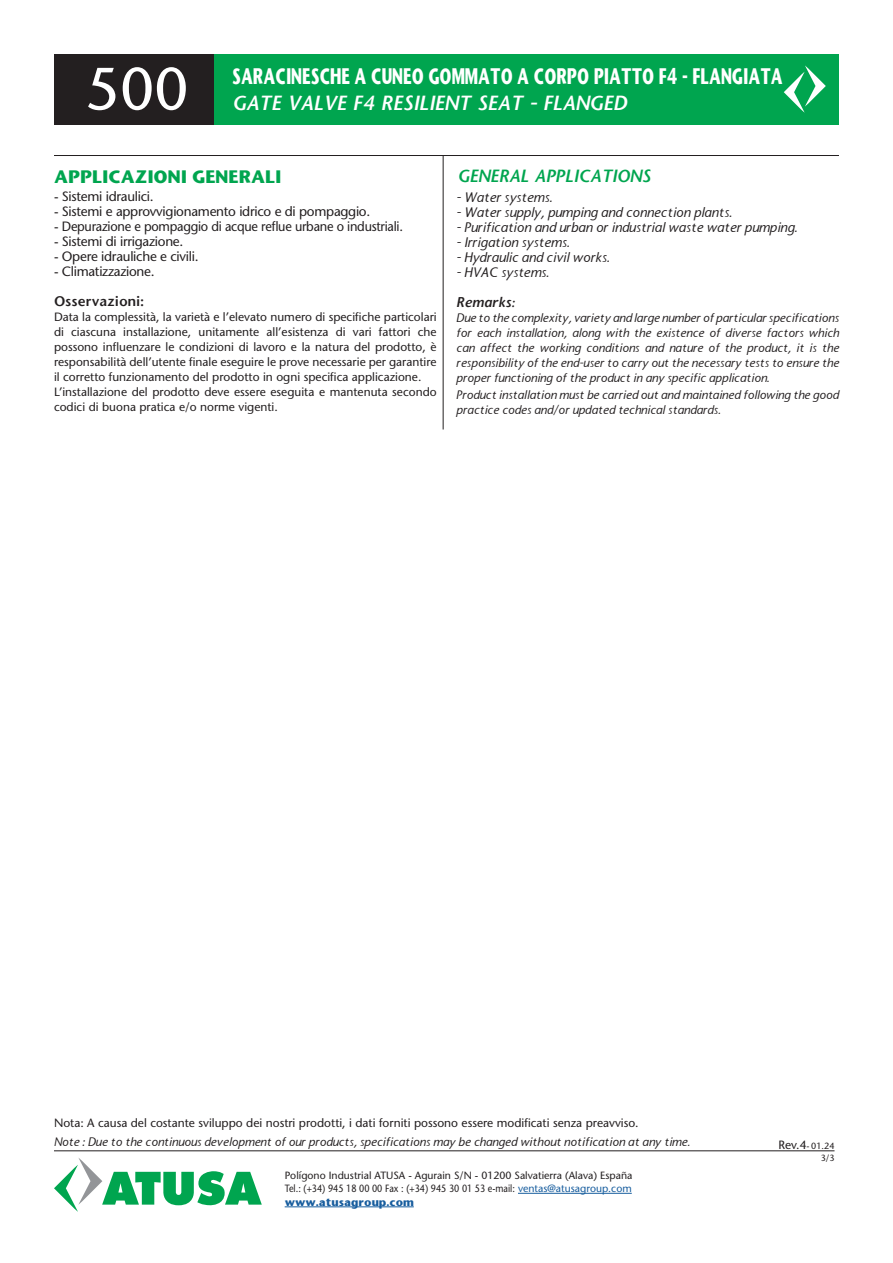
<style>
.page{position:relative;width:893px;height:1263px;background:#fff}
.page>*{position:absolute;margin:0;border:0;box-sizing:border-box;transform-origin:0 0}
.t1{font:500 59.55px "Stone Sans Std";color:#fff}
.t2{font:700 21px "Stone Sans";color:#fff;scale:.68 1}
.t3{font:italic 19.5px "Stone Sans Semi Boold";color:#fff}
.t4{font:700 16.8px "Stone Sans";color:#00a54f}
.t5{font:italic 16.8px "Stone Sans Semi Boold";color:#00a54f}
.t6{font:500 13.5px "Stone Sans Std";letter-spacing:-.02em;color:#231f20}
.t7{font:italic 500 13.5px "Stone Sans";color:#231f20}
.t8{font:13.5px "Stone Sans Semi Boold";color:#231f20}
.FT-ATUSA-Nota-Superior{font:italic 13.5px "Stone Sans Semi Boold";color:#231f20}
.FT-ATUSA-Nota-Superior-2{font:italic 500 12px/15px "Stone Sans";color:#231f20;text-align:justify}
.t9{font:500 12px/15px "Stone Sans Std";color:#231f20;text-align:justify}
.t10{font:500 10.5px "Stone Sans Std";color:#231f20;scale:.86 1}
.t11{font:500 10.5px "Stone Sans Std";color:#231f20}
.t12{font:700 10.5px "Stone Sans";color:#175d9e}
.t13{font:500 9px "Stone Sans Std";color:#231f20}
.s1{color:#175d9e}
.s2{font-size:12px}
</style>
<div class="page">
<hr style="left:54px;top:1150px;width:780px;height:1px;background:#231f20">
<svg style="left:54px;top:1158px;width:208px;height:54px"></svg>
<hr style="left:518px;top:1193px;width:114px;height:1px;background:#175d9e">
<hr style="left:285px;top:1206px;width:129px;height:1px;background:#175d9e">
<div style="left:54px;top:54px;width:227px;height:70px;background:#231f20"></div>
<div style="left:214px;top:54px;width:625px;height:70px;background:#00a54f"></div>
<svg style="left:784px;top:65px;width:42px;height:48px"></svg>
<hr style="left:443px;top:155px;width:1px;height:274px;background:#231f20">
<hr style="left:54px;top:155px;width:785px;height:1px;background:#231f20">
<p class="t1" style="left:86px;top:53px;width:104px">500</p>
<p class="t2" style="left:232px;top:62px;width:811px">SARACINESCHE A CUNEO GOMMATO A CORPO PIATTO F4 - FLANGIATA</p>
<p class="t3" style="left:232px;top:90px;width:396px">GATE VALVE F4 RESILIENT SEAT - FLANGED</p>
<p class="t4" style="left:54px;top:165px;width:229px">APPLICAZIONI GENERALI</p>
<p class="t5" style="left:458px;top:165px;width:195px">GENERAL APPLICATIONS</p>
<p class="t6" style="left:54px;top:188px;width:101px">- Sistemi idraulici.</p>
<p class="t6" style="left:54px;top:203px;width:318px">- Sistemi e approvvigionamento idrico e di pompaggio.</p>
<p class="t6" style="left:54px;top:218px;width:351px">- Depurazione e pompaggio di acque reflue urbane o industriali.</p>
<p class="t6" style="left:54px;top:233px;width:131px">- Sistemi di irrigazione.</p>
<p class="t6" style="left:54px;top:248px;width:146px">- Opere idrauliche e civili.</p>
<p class="t6" style="left:54px;top:263px;width:102px">- Climatizzazione.</p>
<p class="t8" style="left:54px;top:292px;width:91px">Osservazioni:</p>
<p class="t9" style="left:54px;top:309px;width:384px">Data la complessità, la varietà e l’elevato numero di specifiche particolari di ciascuna installazione, unitamente all’esistenza di vari fattori che possono influenzare le condizioni di lavoro e la natura del prodotto, è responsabilità dell’utente finale eseguire le prove necessarie per garantire il corretto funzionamento del prodotto in ogni specifica applicazione.</p>
<p class="t9" style="left:54px;top:384px;width:384px">L’installazione del prodotto deve essere eseguita e mantenuta secondo codici di buona pratica e/o norme vigenti.</p>
<p class="t7" style="left:456px;top:189px;width:98px">- Water systems.</p>
<p class="t7" style="left:456px;top:204px;width:277px">- Water supply, pumping and connection plants.</p>
<p class="t7" style="left:456px;top:219px;width:343px">- Purification and urban or industrial waste water pumping.</p>
<p class="t7" style="left:456px;top:234px;width:115px">- Irrigation systems.</p>
<p class="t7" style="left:456px;top:249px;width:155px">- Hydraulic and civil works.</p>
<p class="t7" style="left:456px;top:264px;width:94px">- HVAC systems.</p>
<p class="FT-ATUSA-Nota-Superior" style="left:456px;top:294px;width:60px">Remarks:</p>
<p class="FT-ATUSA-Nota-Superior-2" style="left:456px;top:311px;width:384px">Due to the complexity, variety and large number of particular specifications for each installation, along with the existence of diverse factors which can affect the working conditions and nature of the product, it is the responsibility of the end-user to carry out the necessary tests to ensure the proper functioning of the product in any specific application.</p>
<p class="FT-ATUSA-Nota-Superior-2" style="left:456px;top:387px;width:384px">Product installation must be carried out and maintained following the good practice codes and/or updated technical standards.</p>
<p class="t9" style="left:54px;top:1115px;width:586px">Nota: A causa del costante sviluppo dei nostri prodotti, i dati forniti possono essere modificati senza preavviso.</p>
<p class="FT-ATUSA-Nota-Superior-2" style="left:54px;top:1134px;width:637px">Note : Due to the continuous development of our products, specifications may be changed without notification at any time.</p>
<p class="t11" style="left:285px;top:1169px;width:349px">Polígono Industrial ATUSA - Agurain S/N - 01200 Salvatierra (Alava) España</p>
<p class="t10" style="left:285px;top:1182px;width:405px">Tel.: (+34) 945 18 00 00 Fax : (+34) 945 30 01 53 e-mail: <span class="s1">ventas@atusagroup.com</span></p>
<p class="t12" style="left:285px;top:1195px;width:131px">www.atusagroup.com</p>
<p class="t13" style="left:778px;top:1140px;width:58px"><span class="s2">Rev.4</span>- 01.24</p>
<p class="t13" style="left:821px;top:1153px;width:15px">3/3</p>
</div>
